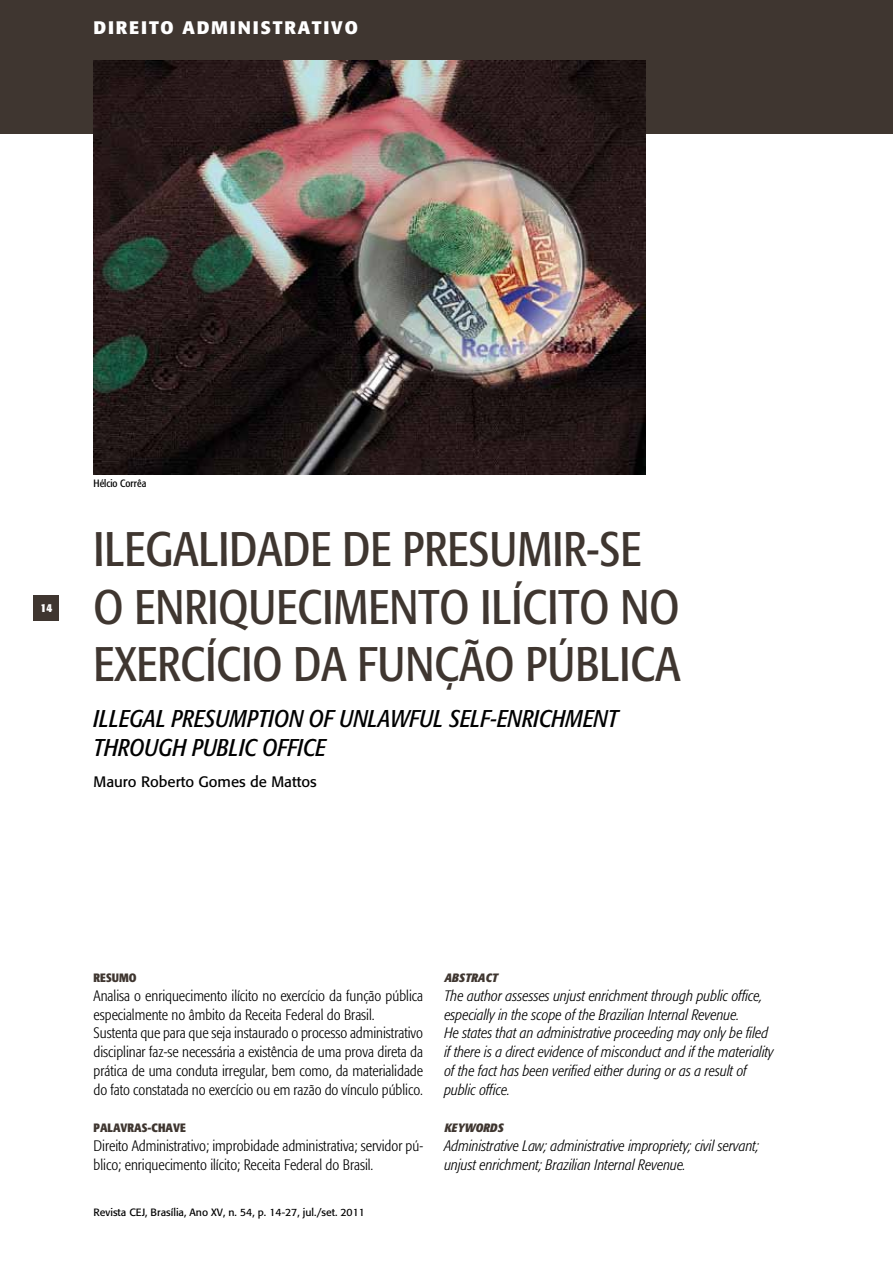
<style>
.page{position:relative;width:893px;height:1263px;background:#fff}
.page>*{position:absolute;margin:0;border:0;box-sizing:border-box;transform-origin:0 0}
.t1{font:condensed 48px/57.6px "Formata";color:#3f3630}
.t2{font:italic condensed 24px/28.8px "Formata";color:#000}
.t3{font:700 18px "Formata";letter-spacing:.1em;color:#fff}
.t4{font:300 condensed 15px/18.8px "Formata";color:#000}
.t5{font:italic 300 condensed 15px/18.8px "Formata";color:#000}
.t6{font:15px "Formata";color:#000}
.t7{font:700 condensed 12px "Formata";color:#3f3630}
.t8{font:italic 700 condensed 12px "Formata";color:#3f3630}
.t9{font:700 condensed 12px "Formata";color:#fff}
.t10{font:10.5px "Formata";color:#000}
.t11{font:condensed 10.5px "Formata";color:#000}
</style>
<div class="page">
<div style="left:34px;top:595px;width:25px;height:26px;background:#3f3630"></div>
<div style="left:0;top:0;width:893px;height:134px;background:#3f3630"></div>
<img style="left:94px;top:61px;width:552px;height:414px">
<p class="t3" style="left:94px;top:17px;width:266px">DIREITO ADMINISTRATIVO</p>
<p class="t9" style="left:40px;top:601px;width:13px">14</p>
<p class="t11" style="left:94px;top:477px;width:54px">Hélcio Corrêa</p>
<h1 class="t1" style="left:94px;top:521px;width:588px">ILEGALIDADE DE PRESUMIR-SE<br>O ENRIQUECIMENTO ILÍCITO NO<br>EXERCÍCIO DA FUNÇÃO PÚBLICA</h1>
<h2 class="t2" style="left:94px;top:705px;width:526px">ILLEGAL PRESUMPTION OF UNLAWFUL SELF-ENRICHMENT<br>THROUGH PUBLIC OFFICE</h2>
<p class="t6" style="left:94px;top:773px;width:225px">Mauro Roberto Gomes de Mattos</p>
<p class="t7" style="left:94px;top:970px;width:44px">RESUMO</p>
<p class="t4" style="left:94px;top:986px;width:331px">Analisa o enriquecimento ilícito no exercício da função pública especialmente no âmbito da Receita Federal do Brasil.<br>Sustenta que para que seja instaurado o processo administrativo disciplinar faz-se necessária a existência de uma prova direta da prática de uma conduta irregular, bem como, da materialidade do fato constatada no exercício ou em razão do vínculo público.</p>
<p class="t7" style="left:94px;top:1120px;width:94px">PALAVRAS-CHAVE</p>
<p class="t4" style="left:94px;top:1136px;width:331px">Direito Administrativo; improbidade administrativa; servidor pú&shy;blico; enriquecimento ilícito; Receita Federal do Brasil.</p>
<p class="t10" style="left:94px;top:1206px;width:273px">Revista CEJ, Brasília, Ano XV, n. 54, p. 14-27, jul./set. 2011</p>
<p class="t8" style="left:444px;top:970px;width:55px">ABSTRACT</p>
<p class="t5" style="left:444px;top:986px;width:331px">The author assesses unjust enrichment through public office, especially in the scope of the Brazilian Internal Revenue.<br>He states that an administrative proceeding may only be filed if there is a direct evidence of misconduct and if the materiality of the fact has been verified either during or as a result of public office.</p>
<p class="t8" style="left:444px;top:1120px;width:61px">KEYWORDS</p>
<p class="t5" style="left:444px;top:1136px;width:316px">Administrative Law; administrative impropriety; civil servant; unjust enrichment; Brazilian Internal Revenue.</p>
</div>
